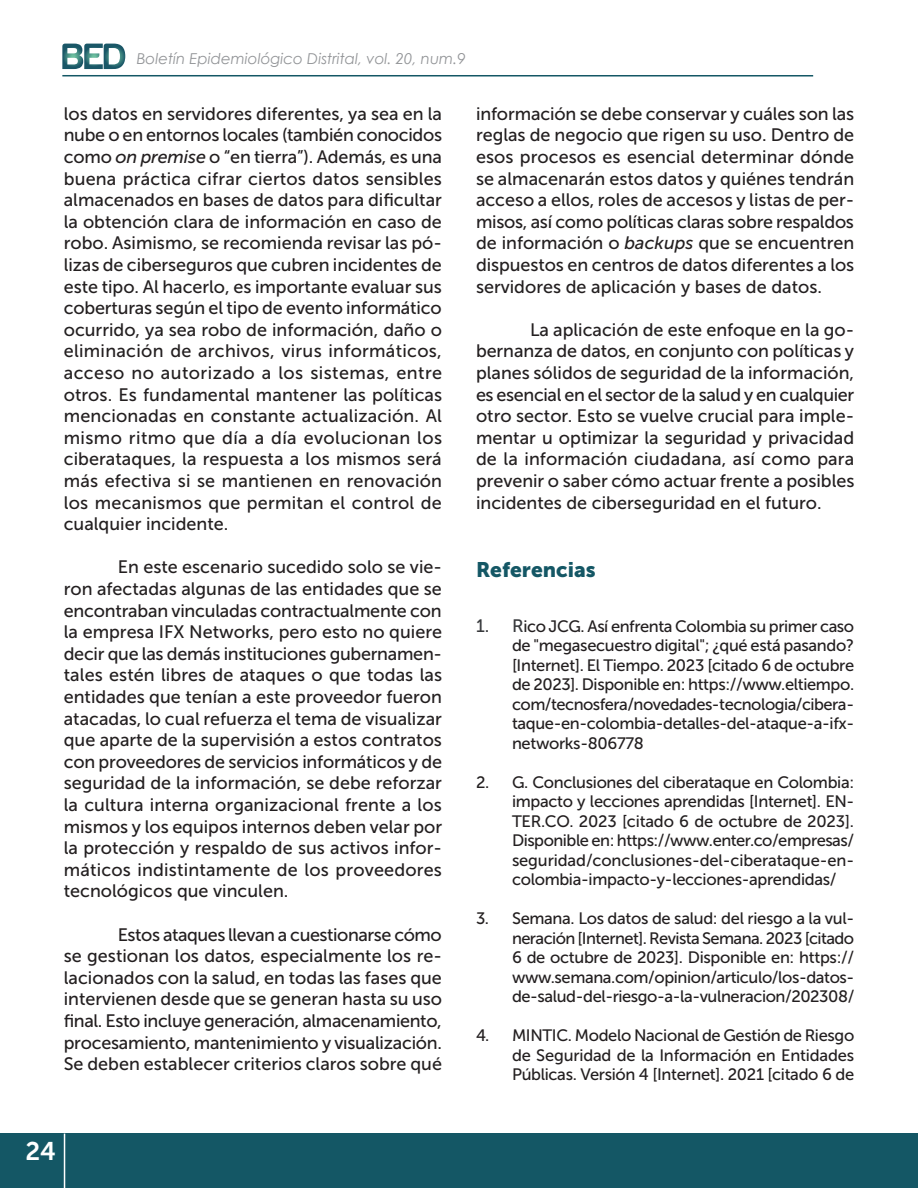
<style>
.page{position:relative;width:918px;height:1188px;background:#fff}
.page>*{position:absolute;margin:0;border:0;box-sizing:border-box;transform-origin:0 0}
.t1{font:25.5px "Museo Sans 700";color:#fff}
.t2{font:21px "Museo Sans 900";color:#145765}
.t3{font:18px/21.6px "Museo Sans 500";color:#231f20;text-align:justify}
.t4{font:16.5px/19.5px "Museo Sans 500";letter-spacing:-.02em;color:#231f20;text-align:justify}
.t5{font:italic 15px "Century Gothic";color:#939598}
.s1{font-style:italic}
.s2{font-size:18px;color:#37393c}
</style>
<div class="page">
<div style="left:0;top:1134px;width:918px;height:54px;background:#145765"></div>
<hr style="left:62px;top:75px;width:751px;height:2px;background:#145765">
<svg style="left:62px;top:44px;width:63px;height:25px"></svg>
<hr style="left:64px;top:1134px;width:1px;height:54px;background:#fff">
<p class="t5" style="left:137px;top:48px;width:330px">Boletín Epidemiológico Distrital, vol. 20, num.9</p>
<p class="t3" style="left:64px;top:103px;width:380px">los datos en servidores diferentes, ya sea en la nube o en entornos locales (también conocidos como <span class="s1">on premise</span> o “en tierra”). Además, es una buena práctica cifrar ciertos datos sensibles almacenados en bases de datos para dificultar la obtención clara de información en caso de robo. Asimismo, se recomienda revisar las pó&shy;lizas de ciberseguros que cubren incidentes de este tipo. Al hacerlo, es importante evaluar sus coberturas según el tipo de evento informático ocurrido, ya sea robo de información, daño o eliminación de archivos, virus informáticos, acceso no autorizado a los sistemas, entre otros. Es fundamental mantener las políticas mencionadas en constante actualización. Al mismo ritmo que día a día evolucionan los ciberataques, la respuesta a los mismos será más efectiva si se mantienen en renovación los mecanismos que permitan el control de cualquier incidente.</p>
<p class="t3" style="left:64px;top:556px;width:380px;text-indent:54px">En este escenario sucedido solo se vie&shy;ron afectadas algunas de las entidades que se encontraban vinculadas contractualmente con la empresa IFX Networks, pero esto no quiere decir que las demás instituciones gubernamen&shy;tales estén libres de ataques o que todas las entidades que tenían a este proveedor fueron atacadas, lo cual refuerza el tema de visualizar que aparte de la supervisión a estos contratos con proveedores de servicios informáticos y de seguridad de la información, se debe reforzar la cultura interna organizacional frente a los mismos y los equipos internos deben velar por la protección y respaldo de sus activos infor&shy;máticos indistintamente de los proveedores tecnológicos que vinculen.</p>
<p class="t3" style="left:64px;top:924px;width:380px;text-indent:54px">Estos ataques llevan a cuestionarse cómo se gestionan los datos, especialmente los re&shy;lacionados con la salud, en todas las fases que intervienen desde que se generan hasta su uso final. Esto incluye generación, almacenamiento, procesamiento, mantenimiento y visualización.<br>Se deben establecer criterios claros sobre qué</p>
<p class="t3" style="left:476px;top:103px;width:380px">información se debe conservar y cuáles son las reglas de negocio que rigen su uso. Dentro de esos procesos es esencial determinar dónde se almacenarán estos datos y quiénes tendrán acceso a ellos, roles de accesos y listas de per&shy;misos, así como políticas claras sobre respaldos de información o <span class="s1">backups</span> que se encuentren dispuestos en centros de datos diferentes a los servidores de aplicación y bases de datos.</p>
<p class="t3" style="left:476px;top:319px;width:380px;text-indent:54px">La aplicación de este enfoque en la go&shy;bernanza de datos, en conjunto con políticas y planes sólidos de seguridad de la información, es esencial en el sector de la salud y en cualquier otro sector. Esto se vuelve crucial para imple&shy;mentar u optimizar la seguridad y privacidad de la información ciudadana, así como para prevenir o saber cómo actuar frente a posibles incidentes de ciberseguridad en el futuro.</p>
<p class="t2" style="left:476px;top:558px;width:121px">Referencias</p>
<p class="t4" style="left:512px;top:616px;width:344px;text-indent:-36px"><span class="s2">1. R</span>ico JCG. Así enfrenta Colombia su primer caso de "megasecuestro digital"; ¿qué está pasando? [Internet]. El Tiempo. 2023 [citado 6 de octubre de 2023]. Disponible en: https://www.eltiempo. com/tecnosfera/novedades-tecnologia/cibera&shy;taque-en-colombia-detalles-del-ataque-a-ifx&shy;networks-806778</p>
<p class="t4" style="left:512px;top:772px;width:344px;text-indent:-36px">2. G. Conclusiones del ciberataque en Colombia: impacto y lecciones aprendidas [Internet]. EN-TER.CO. 2023 [citado 6 de octubre de 2023].<br>Disponible en: https://www.enter.co/empresas/ seguridad/conclusiones-del-ciberataque-en&shy;colombia-impacto-y-lecciones-aprendidas/</p>
<p class="t4" style="left:512px;top:909px;width:344px;text-indent:-36px">3. Semana. Los datos de salud: del riesgo a la vul&shy;neración [Internet]. Revista Semana. 2023 [citado 6 de octubre de 2023]. Disponible en: https:// www.semana.com/opinion/articulo/los-datos&shy;de-salud-del-riesgo-a-la-vulneracion/202308/</p>
<p class="t4" style="left:512px;top:1026px;width:344px;text-indent:-36px">4. MINTIC. Modelo Nacional de Gestión de Riesgo de Seguridad de la Información en Entidades Públicas. Versión 4 [Internet]. 2021 [citado 6 de</p>
<h1 class="t1" style="left:25px;top:1137px;width:32px">24</h1>
</div>
